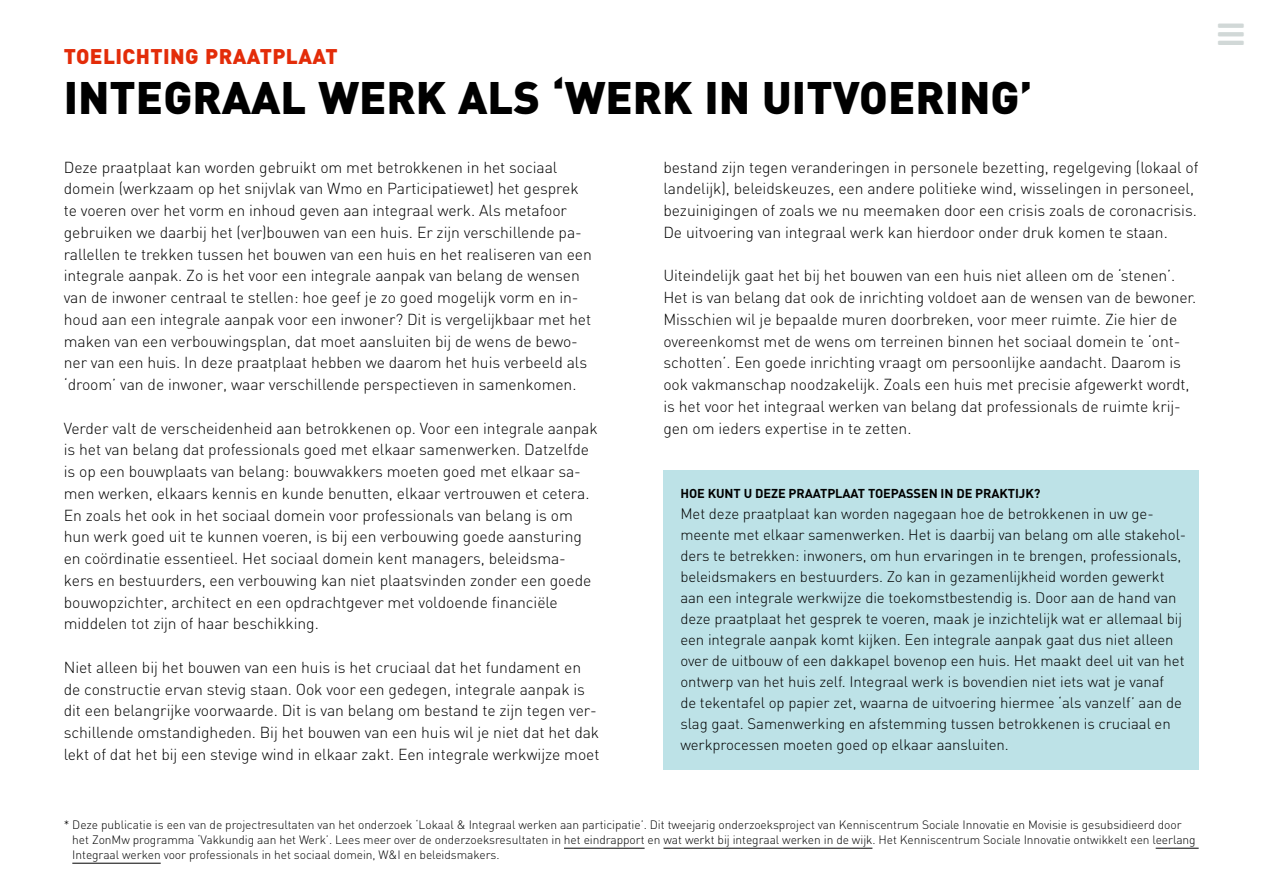
<style>
.page{position:relative;width:1263px;height:893px;background:#fff}
.page>*{position:absolute;margin:0;border:0;box-sizing:border-box;transform-origin:0 0}
.kop{font:900 45px "DIN";color:#000}
.chapeau{font:900 21px "DIN";letter-spacing:.02em;color:#e32c09}
.brood_volg{font:300 15.75px/21.8px "DIN";letter-spacing:-.005em;color:#000}
.kader_volg{font:300 15px/21px "DIN";letter-spacing:-.005em;color:#000}
.kader_tussenkop{font:700 12.75px "DIN";letter-spacing:-.005em;color:#000}
.voetnoot{font:300 12px/15px "DIN";letter-spacing:-.005em;color:#000}
</style>
<div class="page">
<div style="left:663px;top:470px;width:536px;height:47px;background:#bde2e7"></div>
<div style="left:663px;top:494px;width:536px;height:276px;background:#bde2e7"></div>
<hr style="left:564px;top:848px;width:81px;height:1px;background:#000">
<hr style="left:663px;top:848px;width:209px;height:1px;background:#000">
<hr style="left:1156px;top:848px;width:43px;height:1px;background:#000">
<hr style="left:72px;top:863px;width:89px;height:1px;background:#000">
<p class="chapeau" style="left:64px;top:43px;width:275px">TOELICHTING PRAATPLAAT</p>
<p class="kop" style="left:64px;top:67px;width:970px">INTEGRAAL WERK ALS ‘WERK IN UITVOERING’</p>
<p class="brood_volg" style="left:64px;top:156px;width:529px">Deze praatplaat kan worden gebruikt om met betrokkenen in het sociaal domein (werkzaam op het snijvlak van Wmo en Participatiewet) het gesprek te voeren over het vorm en inhoud geven aan integraal werk. Als metafoor gebruiken we daarbij het (ver)bouwen van een huis. Er zijn verschillende pa&shy;rallellen te trekken tussen het bouwen van een huis en het realiseren van een integrale aanpak. Zo is het voor een integrale aanpak van belang de wensen van de inwoner centraal te stellen: hoe geef je zo goed mogelijk vorm en in&shy;houd aan een integrale aanpak voor een inwoner? Dit is vergelijkbaar met het maken van een verbouwingsplan, dat moet aansluiten bij de wens de bewo&shy;ner van een huis. In deze praatplaat hebben we daarom het huis verbeeld als ‘droom’ van de inwoner, waar verschillende perspectieven in samenkomen.</p>
<p class="brood_volg" style="left:64px;top:417px;width:535px">Verder valt de verscheidenheid aan betrokkenen op. Voor een integrale aanpak is het van belang dat professionals goed met elkaar samenwerken. Datzelfde is op een bouwplaats van belang: bouwvakkers moeten goed met elkaar sa&shy;men werken, elkaars kennis en kunde benutten, elkaar vertrouwen et cetera.<br>En zoals het ook in het sociaal domein voor professionals van belang is om hun werk goed uit te kunnen voeren, is bij een verbouwing goede aansturing en coördinatie essentieel. Het sociaal domein kent managers, beleidsma&shy;kers en bestuurders, een verbouwing kan niet plaatsvinden zonder een goede bouwopzichter, architect en een opdrachtgever met voldoende financiële middelen tot zijn of haar beschikking.</p>
<p class="brood_volg" style="left:64px;top:656px;width:537px">Niet alleen bij het bouwen van een huis is het cruciaal dat het fundament en de constructie ervan stevig staan. Ook voor een gedegen, integrale aanpak is dit een belangrijke voorwaarde. Dit is van belang om bestand te zijn tegen ver&shy;schillende omstandigheden. Bij het bouwen van een huis wil je niet dat het dak lekt of dat het bij een stevige wind in elkaar zakt. Een integrale werkwijze moet</p>
<p class="brood_volg" style="left:663px;top:156px;width:537px">bestand zijn tegen veranderingen in personele bezetting, regelgeving (lokaal of landelijk), beleidskeuzes, een andere politieke wind, wisselingen in personeel, bezuinigingen of zoals we nu meemaken door een crisis zoals de coronacrisis.<br>De uitvoering van integraal werk kan hierdoor onder druk komen te staan.</p>
<p class="brood_volg" style="left:663px;top:265px;width:534px">Uiteindelijk gaat het bij het bouwen van een huis niet alleen om de ‘stenen’.<br>Het is van belang dat ook de inrichting voldoet aan de wensen van de bewoner.<br>Misschien wil je bepaalde muren doorbreken, voor meer ruimte. Zie hier de overeenkomst met de wens om terreinen binnen het sociaal domein te ‘ont&shy;schotten’. Een goede inrichting vraagt om persoonlijke aandacht. Daarom is ook vakmanschap noodzakelijk. Zoals een huis met precisie afgewerkt wordt, is het voor het integraal werken van belang dat professionals de ruimte krij&shy;gen om ieders expertise in te zetten.</p>
<p class="kader_tussenkop" style="left:680px;top:485px;width:362px">HOE KUNT U DEZE PRAATPLAAT TOEPASSEN IN DE PRAKTIJK?</p>
<p class="kader_volg" style="left:680px;top:503px;width:507px">Met deze praatplaat kan worden nagegaan hoe de betrokkenen in uw ge&shy;meente met elkaar samenwerken. Het is daarbij van belang om alle stakehol&shy;ders te betrekken: inwoners, om hun ervaringen in te brengen, professionals, beleidsmakers en bestuurders. Zo kan in gezamenlijkheid worden gewerkt aan een integrale werkwijze die toekomstbestendig is. Door aan de hand van deze praatplaat het gesprek te voeren, maak je inzichtelijk wat er allemaal bij een integrale aanpak komt kijken. Een integrale aanpak gaat dus niet alleen over de uitbouw of een dakkapel bovenop een huis. Het maakt deel uit van het ontwerp van het huis zelf. Integraal werk is bovendien niet iets wat je vanaf<br>de tekentafel op papier zet, waarna de uitvoering hiermee ‘als vanzelf’ aan de slag gaat. Samenwerking en afstemming tussen betrokkenen is cruciaal en werkprocessen moeten goed op elkaar aansluiten.</p>
<p class="voetnoot" style="left:72px;top:817px;width:1125px;text-indent:-9px">* Deze publicatie is een van de projectresultaten van het onderzoek ‘Lokaal &amp; Integraal werken aan participatie’. Dit tweejarig onderzoeksproject van Kenniscentrum Sociale Innovatie en Movisie is gesubsidieerd door het ZonMw programma ‘Vakkundig aan het Werk’. Lees meer over de onderzoeksresultaten in het eindrapport en wat werkt bij integraal werken in de wijk. Het Kenniscentrum Sociale Innovatie ontwikkelt een leerlang<br>Integraal werken voor professionals in het sociaal domein, W&amp;I en beleidsmakers.</p>
</div>
